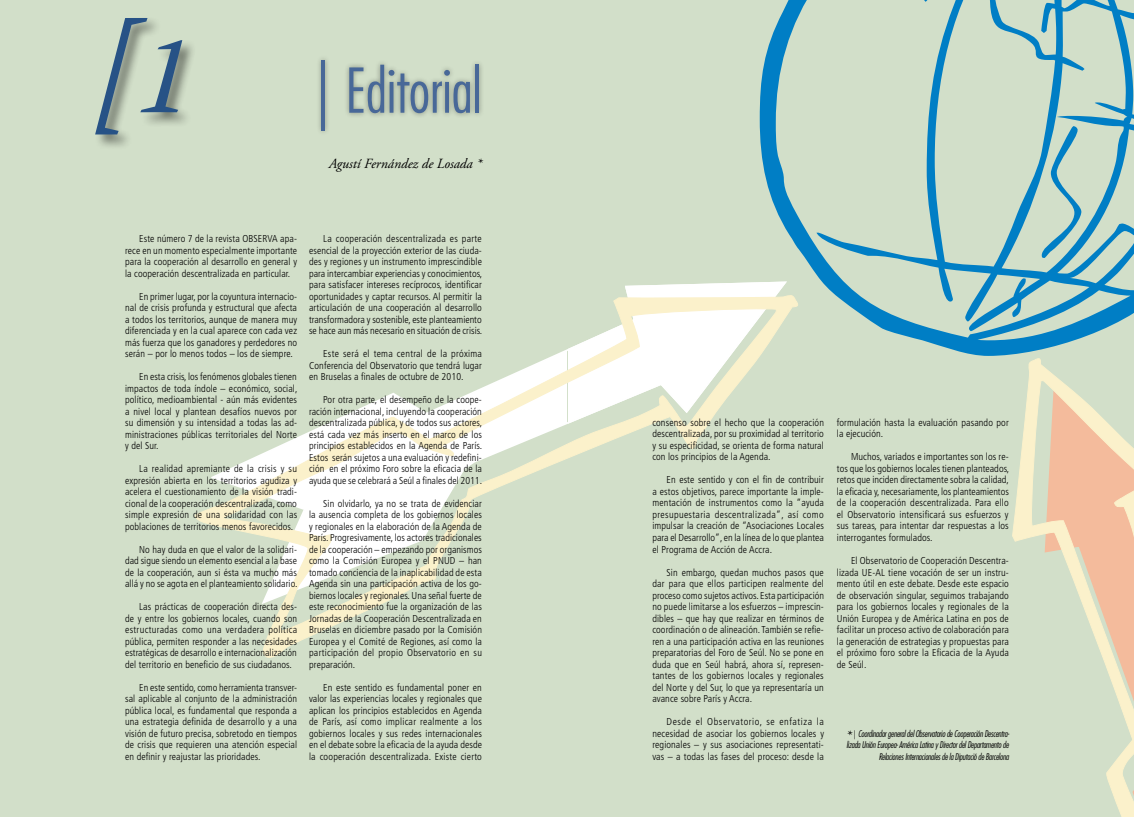
<style>
.page{position:relative;width:1134px;height:817px;background:#fff}
.page>*{position:absolute;margin:0;border:0;box-sizing:border-box;transform-origin:0 0}
.t1{font:italic 132px "Warnock Pro";color:#275286}
.t2{font:300 condensed 60px "Futura";color:#486898}
.t3{font:italic 14px "Adobe Garamond";color:#000}
.t4{font:300 condensed 10px/11.5px "Frutiger";letter-spacing:.01em;color:#000;text-align:justify}
.t5{font:italic 300 condensed 9px/11.5px "Futura";letter-spacing:-.025em;color:#000;text-align:right}
.s1{font-size:110px}
.s2{font-size:70px}
.s3{font-family:"Adobe Garamond";font-weight:400;font-stretch:normal;font-size:14px}
.s4{font-family:"Frutiger";font-style:normal}
</style>
<div class="page">
<div style="left:567px;top:0;width:567px;height:816px;background:#d2dfc9"></div>
<svg style="left:760px;top:0;width:374px;height:356px"></svg>
<svg style="left:625px;top:280px;width:164px;height:13px"></svg>
<svg style="left:567px;top:293px;width:232px;height:166px"></svg>
<div style="left:0;top:0;width:567px;height:816px;background:#d2dfc9"></div>
<svg style="left:195px;top:349px;width:372px;height:309px"></svg>
<div style="left:316px;top:54px;width:169px;height:82px;background:#000;opacity:.35"></div>
<div style="left:93px;top:16px;width:103px;height:134px;background:#000;opacity:.49"></div>
<svg style="left:1012px;top:358px;width:122px;height:458px"></svg>
<h1 class="t1" style="left:94px;top:-11px;width:99px">[<span class="s1">1</span></h1>
<h2 class="t2" style="left:316px;top:53px;width:168px"><span class="s2">|</span> Editorial</h2>
<h3 class="t3" style="left:329px;top:156px;width:155px">Agustí Fernández de Losada *</h3>
<p class="t4" style="left:125px;top:233px;width:174px;text-indent:14px">Este número 7 de la revista OBSERVA apa&shy;rece en un momento especialmente importante para la cooperación al desarrollo en general y la cooperación descentralizada en particular.</p>
<p class="t4" style="left:125px;top:290px;width:173px;text-indent:14px">En primer lugar, por la coyuntura internacio&shy;nal de crisis profunda y estructural que afecta a todos los territorios, aunque de manera muy diferenciada y en la cual aparece con cada vez más fuerza que los ganadores y perdedores no serán – por lo menos todos – los de siempre.</p>
<p class="t4" style="left:125px;top:371px;width:174px;text-indent:14px">En esta crisis, los fenómenos globales tienen impactos de toda índole – económico, social, político, medioambiental - aún más evidentes a nivel local y plantean desafíos nuevos por su dimensión y su intensidad a todas las ad&shy;ministraciones públicas territoriales del Norte y del Sur.</p>
<p class="t4" style="left:125px;top:463px;width:174px;text-indent:14px">La realidad apremiante de la crisis y su expresión abierta en los territorios agudiza y acelera el cuestionamiento de la visión tradi&shy;cional de la cooperación descentralizada, como simple expresión de una solidaridad con las poblaciones de territorios menos favorecidos.</p>
<p class="t4" style="left:125px;top:543px;width:174px;text-indent:14px">No hay duda en que el valor de la solidari&shy;dad sigue siendo un elemento esencial a la base de la cooperación, aun si ésta va mucho más allá y no se agota en el planteamiento solidario.</p>
<p class="t4" style="left:125px;top:601px;width:174px;text-indent:14px">Las prácticas de cooperación directa des&shy;de y entre los gobiernos locales, cuando son estructuradas como una verdadera política pública, permiten responder a las necesidades estratégicas de desarrollo e internacionalización del territorio en beneficio de sus ciudadanos.</p>
<p class="t4" style="left:125px;top:681px;width:173px;text-indent:14px">En este sentido, como herramienta transver&shy;sal aplicable al conjunto de la administración pública local, es fundamental que responda a una estrategia definida de desarrollo y a una visión de futuro precisa, sobretodo en tiempos de crisis que requieren una atención especial en definir y reajustar las prioridades.</p>
<p class="t4" style="left:309px;top:233px;width:175px;text-indent:14px">La cooperación descentralizada es parte esencial de la proyección exterior de las ciuda&shy;des y regiones y un instrumento imprescindible para intercambiar experiencias y conocimientos, para satisfacer intereses recíprocos, identificar oportunidades y captar recursos. Al permitir la articulación de una cooperación al desarrollo transformadora y sostenible, este planteamiento se hace aun más necesario en situación de crisis.</p>
<p class="t4" style="left:309px;top:348px;width:174px;text-indent:14px">Este será el tema central de la próxima Conferencia del Observatorio que tendrá lugar en Bruselas a finales de octubre de 2010.</p>
<p class="t4" style="left:309px;top:394px;width:175px;text-indent:14px">Por otra parte, el desempeño de la coope&shy;ración internacional, incluyendo la cooperación descentralizada pública, y de todos sus actores, está cada vez más inserto en el marco de los principios establecidos en la Agenda de París.<br>Estos serán sujetos a una evaluación y redefini&shy;ción en el próximo Foro sobre la eficacia de la ayuda que se celebrará a Seúl a finales del 2011.</p>
<p class="t4" style="left:309px;top:497px;width:174px;text-indent:14px">Sin olvidarlo, ya no se trata de evidenciar la ausencia completa de los gobiernos locales y regionales en la elaboración de la Agenda de París. Progresivamente, los actores tradicionales de la cooperación – empezando por organismos como la Comisión Europea y el PNUD – han tomado conciencia de la inaplicabilidad de esta Agenda sin una participación activa de los go&shy;biernos locales y regionales. Una señal fuerte de este reconocimiento fue la organización de las Jornadas de la Cooperación Descentralizada en Bruselas en diciembre pasado por la Comisión Europea y el Comité de Regiones, así como la participación del propio Observatorio en su preparación.</p>
<p class="t4" style="left:309px;top:681px;width:175px;text-indent:14px">En este sentido es fundamental poner en valor las experiencias locales y regionales que aplican los principios establecidos en Agenda de París, así como implicar realmente a los gobiernos locales y sus redes internacionales en el debate sobre la eficacia de la ayuda desde la cooperación descentralizada. Existe cierto</p>
<p class="t4" style="left:652px;top:417px;width:173px">consenso sobre el hecho que la cooperación descentralizada, por su proximidad al territorio y su especificidad, se orienta de forma natural con los principios de la Agenda.</p>
<p class="t4" style="left:652px;top:474px;width:173px;text-indent:14px">En este sentido y con el fin de contribuir a estos objetivos, parece importante la imple&shy;mentación de instrumentos como la “ayuda presupuestaria descentralizada”, así como impulsar la creación de “Asociaciones Locales para el Desarrollo”, en la línea de lo que plantea el Programa de Acción de Accra.</p>
<p class="t4" style="left:652px;top:566px;width:173px;text-indent:14px">Sin embargo, quedan muchos pasos que dar para que ellos participen realmente del proceso como sujetos activos. Esta participación no puede limitarse a los esfuerzos – imprescin&shy;dibles – que hay que realizar en términos de coordinación o de alineación. También se refie&shy;ren a una participación activa en las reuniones preparatorias del Foro de Seúl. No se pone en duda que en Seúl habrá, ahora sí, represen&shy;tantes de los gobiernos locales y regionales del Norte y del Sur, lo que ya representaría un avance sobre París y Accra.</p>
<p class="t4" style="left:652px;top:716px;width:173px;text-indent:14px">Desde el Observatorio, se enfatiza la necesidad de asociar los gobiernos locales y regionales – y sus asociaciones representati&shy;vas – a todas las fases del proceso: desde la</p>
<p class="t4" style="left:837px;top:417px;width:173px">formulación hasta la evaluación pasando por la ejecución.</p>
<p class="t4" style="left:837px;top:451px;width:174px;text-indent:14px">Muchos, variados e importantes son los re&shy;tos que los gobiernos locales tienen planteados, retos que inciden directamente sobra la calidad, la eficacia y, necesariamente, los planteamientos de la cooperación descentralizada. Para ello el Observatorio intensificará sus esfuerzos y sus tareas, para intentar dar respuestas a los interrogantes formulados.</p>
<p class="t4" style="left:837px;top:555px;width:173px;text-indent:14px">El Observatorio de Cooperación Descentra&shy;lizada UE-AL tiene vocación de ser un instru&shy;mento útil en este debate. Desde este espacio de observación singular, seguimos trabajando para los gobiernos locales y regionales de la Unión Europea y de América Latina en pos de facilitar un proceso activo de colaboración para la generación de estrategias y propuestas para el próximo foro sobre la Eficacia de la Ayuda de Seúl.</p>
<p class="t5" style="left:846px;top:727px;width:165px"><span class="s3">*</span> <span class="s4">|</span> Coordinador general del Observatorio de Cooperación Descentra&shy;lizada Unión Europea- América Latina y Director del Departamento de<br>Relaciones Internacionales de la Diputació de Barcelona</p>
</div>
